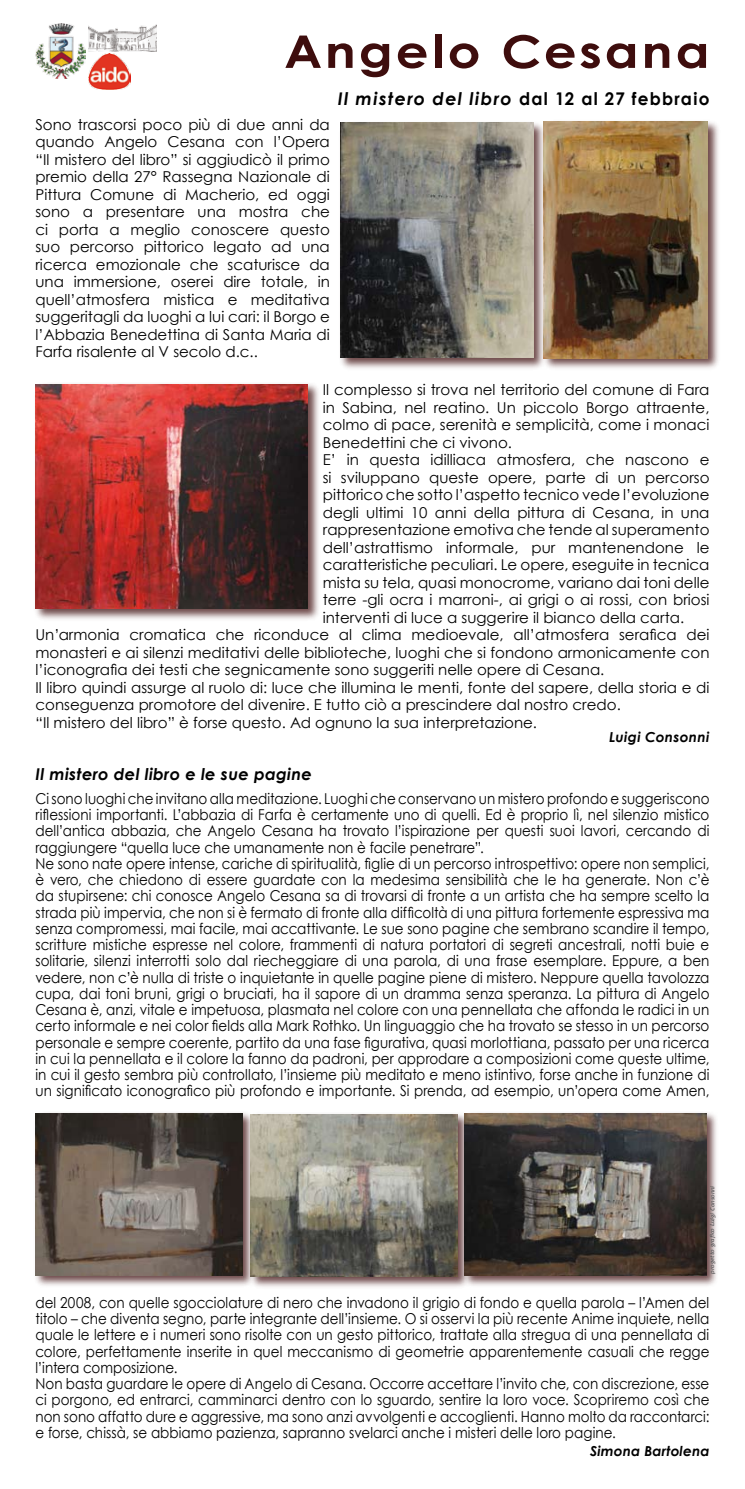
<style>
.page{position:relative;width:745px;height:1489px;background:#fff}
.page>*{position:absolute;margin:0;border:0;box-sizing:border-box;transform-origin:0 0}
.t1{font:700 45px "Century Gothic";letter-spacing:.06em;color:#3e0d0d;scale:1.14 1}
.t2{font:italic 700 17.5px "Century Gothic";letter-spacing:.08em;color:#000}
.t3{font:italic 700 16.25px "Century Gothic";letter-spacing:.02em;color:#000}
.t4{font:15px/16.2px "Century Gothic";color:#000;scale:.9 1}
.t5{font:15px/17.5px "Century Gothic";color:#000;text-align:justify}
.t6{font:italic 700 13.75px "Century Gothic";letter-spacing:.01em;color:#000}
.t7{font:italic 5.62px "Trebuchet MS";letter-spacing:-.005em;color:#4e4e50;scale:1.11 1}
.s1{font-style:normal}
</style>
<div class="page">
<div style="left:33px;top:1110px;width:686px;height:179px;background:#3e0d0e;opacity:.75"></div>
<img style="left:251px;top:1114px;width:206px;height:162px">
<img style="left:463px;top:1113px;width:242px;height:161px">
<img style="left:35px;top:1113px;width:207px;height:161px">
<div style="left:33px;top:382px;width:288px;height:239px;background:#3e0d0d;opacity:.75"></div>
<img style="left:35px;top:384px;width:272px;height:224px">
<div style="left:338px;top:119px;width:382px;height:252px;background:#3e0d0d;opacity:.75"></div>
<img style="left:340px;top:123px;width:193px;height:235px">
<img style="left:543px;top:122px;width:164px;height:236px">
<img style="left:89px;top:24px;width:67px;height:27px">
<img style="left:35px;top:24px;width:50px;height:54px">
<img style="left:89px;top:53px;width:41px;height:36px">
<h1 class="t1" style="left:284px;top:17px;width:374px">Angelo Cesana</h1>
<p class="t2" style="left:337px;top:85px;width:373px">Il mistero del libro <span class="s1">dal 12 al 27 febbraio</span></p>
<p class="t5" style="left:35px;top:115px;width:296px">Sono trascorsi poco più di due anni da quando Angelo Cesana con l’Opera “Il mistero del libro” si aggiudicò il primo premio della 27° Rassegna Nazionale di Pittura Comune di Macherio, ed oggi sono a presentare una mostra che ci porta a meglio conoscere questo suo percorso pittorico legato ad una ricerca emozionale che scaturisce da una immersione, oserei dire totale, in quell’atmosfera mistica e meditativa suggeritagli da luoghi a lui cari: il Borgo e l’Abbazia Benedettina di Santa Maria di Farfa risalente al V secolo d.c..</p>
<p class="t5" style="left:322px;top:381px;width:388px">Il complesso si trova nel territorio del comune di Fara</p>
<p class="t5" style="left:322px;top:398px;width:388px">in Sabina, nel reatino. Un piccolo Borgo attraente,</p>
<p class="t5" style="left:322px;top:416px;width:388px">colmo di pace, serenità e semplicità, come i monaci</p>
<p class="t5" style="left:322px;top:433px;width:190px">Benedettini che ci vivono.</p>
<p class="t5" style="left:322px;top:451px;width:388px">E’ in questa idilliaca atmosfera, che nascono e</p>
<p class="t5" style="left:322px;top:468px;width:388px">si sviluppano queste opere, parte di un percorso</p>
<p class="t5" style="left:322px;top:486px;width:388px">pittorico che sotto l’aspetto tecnico vede l’evoluzione</p>
<p class="t5" style="left:322px;top:503px;width:388px">degli ultimi 10 anni della pittura di Cesana, in una</p>
<p class="t5" style="left:322px;top:521px;width:388px">rappresentazione emotiva che tende al superamento</p>
<p class="t5" style="left:322px;top:538px;width:388px">dell’astrattismo informale, pur mantenendone le</p>
<p class="t5" style="left:322px;top:556px;width:388px">caratteristiche peculiari. Le opere, eseguite in tecnica</p>
<p class="t5" style="left:322px;top:573px;width:388px">mista su tela, quasi monocrome, variano dai toni delle</p>
<p class="t5" style="left:322px;top:591px;width:388px">terre -gli ocra i marroni-, ai grigi o ai rossi, con briosi</p>
<p class="t5" style="left:322px;top:608px;width:363px">interventi di luce a suggerire il bianco della carta.</p>
<p class="t5" style="left:35px;top:626px;width:675px">Un’armonia cromatica che riconduce al clima medioevale, all’atmosfera serafica dei</p>
<p class="t5" style="left:35px;top:643px;width:675px">monasteri e ai silenzi meditativi delle biblioteche, luoghi che si fondono armonicamente con</p>
<p class="t5" style="left:35px;top:661px;width:570px">l’iconografia dei testi che segnicamente sono suggeriti nelle opere di Cesana.</p>
<p class="t5" style="left:35px;top:678px;width:675px">Il libro quindi assurge al ruolo di: luce che illumina le menti, fonte del sapere, della storia e di</p>
<p class="t5" style="left:35px;top:696px;width:586px">conseguenza promotore del divenire. E tutto ciò a prescindere dal nostro credo.</p>
<p class="t5" style="left:35px;top:713px;width:503px">“Il mistero del libro” è forse questo. Ad ognuno la sua interpretazione.</p>
<p class="t6" style="left:608px;top:726px;width:102px">Luigi Consonni</p>
<p class="t3" style="left:35px;top:762px;width:278px">Il mistero del libro e le sue pagine</p>
<p class="t4" style="left:35px;top:790px;width:750px">Ci sono luoghi che invitano alla meditazione. Luoghi che conservano un mistero profondo e suggeriscono riflessioni importanti. L’abbazia di Farfa è certamente uno di quelli. Ed è proprio lì, nel silenzio mistico dell’antica abbazia, che Angelo Cesana ha trovato l’ispirazione per questi suoi lavori, cercando di raggiungere “quella luce che umanamente non è facile penetrare”.<br>Ne sono nate opere intense, cariche di spiritualità, figlie di un percorso introspettivo: opere non semplici, è vero, che chiedono di essere guardate con la medesima sensibilità che le ha generate. Non c’è da stupirsene: chi conosce Angelo Cesana sa di trovarsi di fronte a un artista che ha sempre scelto la strada più impervia, che non si è fermato di fronte alla difficoltà di una pittura fortemente espressiva ma senza compromessi, mai facile, mai accattivante. Le sue sono pagine che sembrano scandire il tempo, scritture mistiche espresse nel colore, frammenti di natura portatori di segreti ancestrali, notti buie e solitarie, silenzi interrotti solo dal riecheggiare di una parola, di una frase esemplare. Eppure, a ben vedere, non c’è nulla di triste o inquietante in quelle pagine piene di mistero. Neppure quella tavolozza cupa, dai toni bruni, grigi o bruciati, ha il sapore di un dramma senza speranza. La pittura di Angelo Cesana è, anzi, vitale e impetuosa, plasmata nel colore con una pennellata che affonda le radici in un certo informale e nei color fields alla Mark Rothko. Un linguaggio che ha trovato se stesso in un percorso personale e sempre coerente, partito da una fase figurativa, quasi morlottiana, passato per una ricerca in cui la pennellata e il colore la fanno da padroni, per approdare a composizioni come queste ultime, in cui il gesto sembra più controllato, l’insieme più meditato e meno istintivo, forse anche in funzione di un significato iconografico più profondo e importante. Si prenda, ad esempio, un’opera come Amen,</p>
<p class="t7" style="left:708px;top:1273px;width:81px;rotate:-90deg">progetto grafico Luigi Consonni</p>
<p class="t4" style="left:35px;top:1293px;width:749px">del 2008, con quelle sgocciolature di nero che invadono il grigio di fondo e quella parola – l’Amen del titolo – che diventa segno, parte integrante dell’insieme. O si osservi la più recente Anime inquiete, nella quale le lettere e i numeri sono risolte con un gesto pittorico, trattate alla stregua di una pennellata di colore, perfettamente inserite in quel meccanismo di geometrie apparentemente casuali che regge l’intera composizione.<br>Non basta guardare le opere di Angelo di Cesana. Occorre accettare l’invito che, con discrezione, esse ci porgono, ed entrarci, camminarci dentro con lo sguardo, sentire la loro voce. Scopriremo così che non sono affatto dure e aggressive, ma sono anzi avvolgenti e accoglienti. Hanno molto da raccontarci: e forse, chissà, se abbiamo pazienza, sapranno svelarci anche i misteri delle loro pagine.</p>
<p class="t6" style="left:589px;top:1440px;width:121px">Simona Bartolena</p>
</div>
